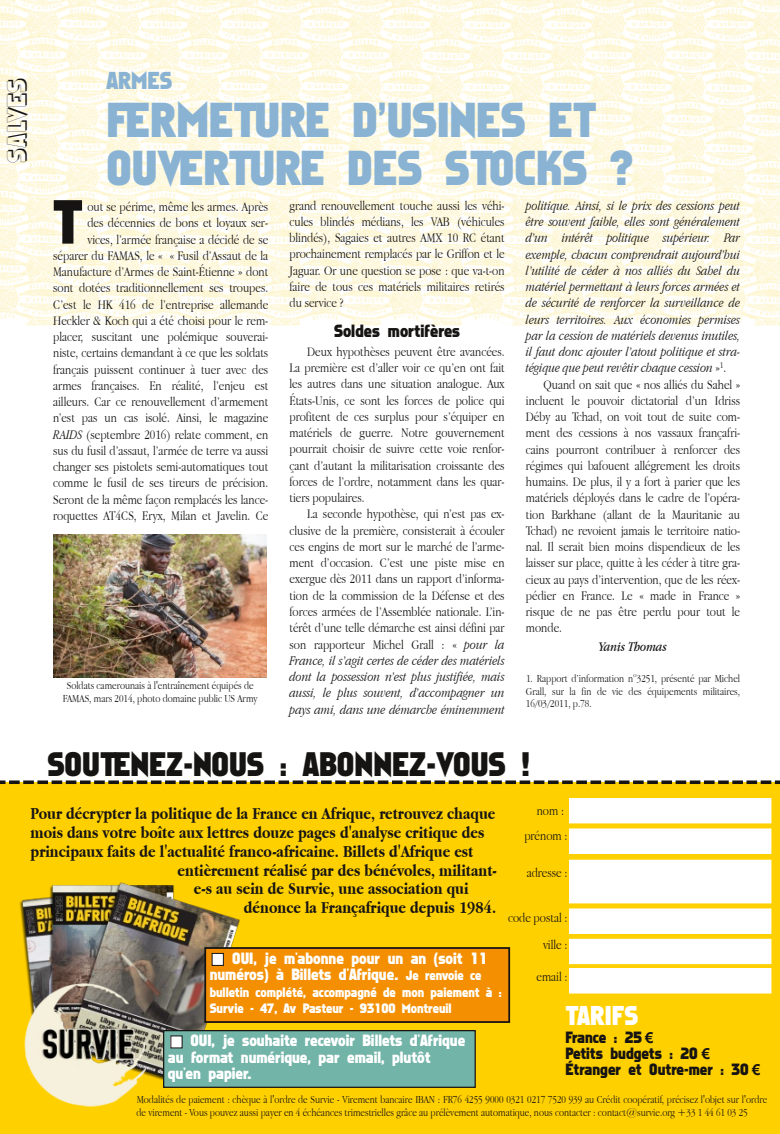
<style>
.page{position:relative;width:780px;height:1134px;background:#fff}
.page>*{position:absolute;margin:0;border:0;box-sizing:border-box;transform-origin:0 0}
.t1{font:57.12px "Faktos";color:#161413}
.t2{font:45px/48.4px "Faktos";color:#8ab3d3}
.t3{font:31.25px "Faktos";color:#161413}
.t4{font:25px "Faktos";color:#fff}
.t5{font:23.75px "Faktos Shadow";color:#161413}
.t6{font:22.5px "Faktos";color:#8ab3d3}
.t7{font:700 17.5px "Apple Garamond";color:#161413}
.t8{font:16.25px "Faktos";color:#161413}
.t9{font:15px/16.2px "Faktos";color:#fff}
.t10{font:15px/16.2px "Faktos";color:#161413}
.t11{font:300 13.75px/16.2px "Apple Garamond";color:#161413;text-align:justify}
.t12{font:italic 300 13.75px/16.2px "Apple Garamond";color:#161413;text-align:justify}
.t13{font:italic 13.75px "Apple Garamond";color:#161413}
.t14{font:12.5px/16.2px "Faktos";color:#fff}
.t15{font:300 11.25px/12.5px "Apple Garamond";color:#161413}
.s1{font-style:italic}
.s2{font-style:normal}
.s3{font-size:12.5px}
.s4{font-family:"Arial";font-weight:700}
</style>
<div class="page">
<div style="left:0;top:780px;width:780px;height:354px;background:#ffd000"></div>
<img style="left:0;top:0;width:780px;height:326px">
<div style="left:569px;top:829px;width:201px;height:24px;background:#fff"></div>
<div style="left:569px;top:828px;width:202px;height:26px;border:1px solid #fff"></div>
<div style="left:569px;top:860px;width:201px;height:43px;background:#fff"></div>
<div style="left:569px;top:799px;width:201px;height:24px;background:#fff"></div>
<div style="left:569px;top:939px;width:201px;height:24px;background:#fff"></div>
<div style="left:569px;top:909px;width:201px;height:24px;background:#fff"></div>
<div style="left:569px;top:908px;width:202px;height:26px;border:1px solid #fff"></div>
<div style="left:569px;top:969px;width:201px;height:24px;background:#fff"></div>
<div style="left:562px;top:1028px;width:207px;height:67px;background:#ffd000"></div>
<img style="left:12px;top:876px;width:231px;height:214px">
<div style="left:205px;top:948px;width:304px;height:74px;background:#f38f00"></div>
<div style="left:204px;top:947px;width:306px;height:76px;border:2px solid #161413"></div>
<div style="left:212px;top:953px;width:11px;height:12px;background:#fff"></div>
<img style="left:19px;top:976px;width:136px;height:136px">
<div style="left:164px;top:1031px;width:311px;height:56px;background:#72b4a8"></div>
<div style="left:163px;top:1030px;width:313px;height:58px;border:1px solid #161413"></div>
<div style="left:171px;top:1036px;width:11px;height:12px;background:#fff"></div>
<img style="left:53px;top:535px;width:213px;height:142px">
<h3 class="t5" style="left:6px;top:163px;width:86px;rotate:-90deg">SALVES</h3>
<h3 class="t6" style="left:106px;top:71px;width:67px">ARMES</h3>
<h2 class="t2" style="left:106px;top:100px;width:528px">FERMETURE D’USINES ET<br>OUVERTURE DES STOCKS ?</h2>
<h1 class="t1" style="left:53px;top:198px;width:32px">T</h1>
<p class="t11" style="left:53px;top:198px;width:216px;text-align:right">out se périme, même les armes. Après<br>des décennies de bons et loyaux ser-<br>vices, l’armée française a décidé de se séparer du FAMAS, le « « Fusil d’Assaut de la Manufacture d’Armes de Saint-Étienne » dont sont dotées traditionnellement ses troupes.<br>C’est le HK 416 de l’entreprise allemande Heckler &amp; Koch qui a été choisi pour le rem&shy;placer, suscitant une polémique souverai&shy;niste, certains demandant à ce que les soldats français puissent continuer à tuer avec des armes françaises. En réalité, l’enjeu est ailleurs. Car ce renouvellement d’armement n’est pas un cas isolé. Ainsi, le magazine <span class="s1">RAIDS</span> (septembre 2016) relate comment, en sus du fusil d’assaut, l’armée de terre va aussi changer ses pistolets semi-automatiques tout comme le fusil de ses tireurs de précision.<br>Seront de la même façon remplacés les lance&shy;roquettes AT4CS, Eryx, Milan et Javelin. Ce</p>
<p class="t11" style="left:289px;top:197px;width:216px">grand renouvellement touche aussi les véhi&shy;cules blindés médians, les VAB (véhicules blindés), Sagaies et autres AMX 10 RC étant prochainement remplacés par le Griffon et le Jaguar. Or une question se pose : que va-t-on faire de tous ces matériels militaires retirés du service ?</p>
<p class="t8" style="left:334px;top:324px;width:127px">Soldes mortifères</p>
<p class="t11" style="left:289px;top:343px;width:216px;text-indent:18px">Deux hypothèses peuvent être avancées.<br>La première est d’aller voir ce qu’en ont fait les autres dans une situation analogue. Aux États-Unis, ce sont les forces de police qui profitent de ces surplus pour s’équiper en matériels de guerre. Notre gouvernement pourrait choisir de suivre cette voie renfor&shy;çant d’autant la militarisation croissante des forces de l’ordre, notamment dans les quar&shy;tiers populaires.</p>
<p class="t11" style="left:289px;top:506px;width:216px;text-indent:18px">La seconde hypothèse, qui n’est pas ex&shy;clusive de la première, consisterait à écouler ces engins de mort sur le marché de l’arme&shy;ment d’occasion. C’est une piste mise en exergue dès 2011 dans un rapport d’informa&shy;tion de la commission de la Défense et des forces armées de l’Assemblée nationale. L’in&shy;térêt d’une telle démarche est ainsi défini par son rapporteur Michel Grall : « <span class="s1">pour la France, il s’agit certes de céder des matériels dont la possession n’est plus justifiée, mais aussi, le plus souvent, d’accompagner un pays ami, dans une démarche éminemment</span></p>
<p class="t15" style="left:63px;top:679px;width:196px;line-height:12.9px;text-align:center">Soldats camerounais à l'entraînement équipés de<br>FAMAS, mars 2014, photo domaine public US Army</p>
<p class="t12" style="left:526px;top:197px;width:216px">politique. Ainsi, si le prix des cessions peut être souvent faible, elles sont généralement d’un intérêt politique supérieur. Par exemple, chacun comprendrait aujourd’hui l’utilité de céder à nos alliés du Sahel du matériel permettant à leurs forces armées et de sécurité de renforcer la surveillance de leurs territoires. Aux économies permises par la cession de matériels devenus inutiles, il faut donc ajouter l’atout politique et stra&shy;tégique que peut revêtir chaque cession <span class="s2">»</span><sup>1</sup><span class="s2">.</span></p>
<p class="t11" style="left:526px;top:376px;width:216px;text-indent:18px">Quand on sait que « nos alliés du Sahel » incluent le pouvoir dictatorial d’un Idriss Déby au Tchad, on voit tout de suite com&shy;ment des cessions à nos vassaux françafri&shy;cains pourront contribuer à renforcer des régimes qui bafouent allégrement les droits humains. De plus, il y a fort à parier que les matériels déployés dans le cadre de l’opéra&shy;tion Barkhane (allant de la Mauritanie au Tchad) ne revoient jamais le territoire natio&shy;nal. Il serait bien moins dispendieux de les laisser sur place, quitte à les céder à titre gra&shy;cieux au pays d’intervention, que de les réex&shy;pédier en France. Le « made in France » risque de ne pas être perdu pour tout le monde.</p>
<p class="t13" style="left:599px;top:639px;width:69px">Yanis Thomas</p>
<p class="t15" style="left:526px;top:672px;width:216px;text-align:justify">1. Rapport d’information n°3251, présenté par Michel Grall, sur la fin de vie des équipements militaires, 16/03/2011, p.78.</p>
<h3 class="t3" style="left:47px;top:751px;width:484px">SOUTENEZ-NOUS : ABONNEZ-VOUS !</h3>
<p class="t11" style="left:524px;top:797px;width:45px;line-height:26px;text-align:right">nom : prénom :</p>
<p class="t11" style="left:526px;top:864px;width:42px">adresse :</p>
<p class="t11" style="left:508px;top:903px;width:61px;line-height:27.5px;text-align:right">code postal : ville :</p>
<p class="t11" style="left:536px;top:968px;width:32px">email :</p>
<p class="t7" style="left:31px;top:804px;width:466px">Pour décrypter la politique de la France en Afrique, retrouvez chaque</p>
<p class="t7" style="left:31px;top:823px;width:455px">mois dans votre boîte aux lettres douze pages d'analyse critique des</p>
<p class="t7" style="left:31px;top:841px;width:444px">principaux faits de l'actualité franco-africaine. Billets d'Afrique est</p>
<p class="t7" style="left:177px;top:860px;width:320px">entièrement réalisé par des bénévoles, militant-</p>
<p class="t7" style="left:194px;top:879px;width:276px">e-s au sein de Survie, une association qui</p>
<p class="t7" style="left:244px;top:898px;width:254px">dénonce la Françafrique depuis 1984.</p>
<p class="t9" style="left:210px;top:951px;width:279px;text-indent:22px">OUI, je m'abonne pour un an (soit 11 numéros) à Billets d'Afrique. <span class="s3">Je renvoie ce</span></p>
<p class="t14" style="left:210px;top:985px;width:293px">bulletin complété, accompagné de mon paiement à :<br>Survie - 47, Av Pasteur - 93100 Montreuil</p>
<p class="t9" style="left:168px;top:1034px;width:299px;text-indent:22px">OUI, je souhaite recevoir Billets d'Afrique au format numérique, par email, plutôt qu'en papier.</p>
<p class="t15" style="left:136px;top:1093px;width:632px">Modalités de paiement : chèque à l'ordre de Survie - Virement bancaire IBAN : FR76 4255 9000 0321 0217 7520 939 au Crédit coopératif, précisez l'objet sur l'ordre de virement - Vous pouvez aussi payer en 4 échéances trimestrielles grâce au prélèvement automatique, nous contacter : contact@survie.org +33 1 44 61 03 25</p>
<h3 class="t4" style="left:565px;top:1005px;width:74px">TARIFS</h3>
<p class="t10" style="left:565px;top:1030px;width:196px">France : 25 <span class="s4">€<br></span>Petits budgets : 20 <span class="s4">€<br></span>Étranger et Outre-mer : 30 <span class="s4">€</span></p>
</div>
